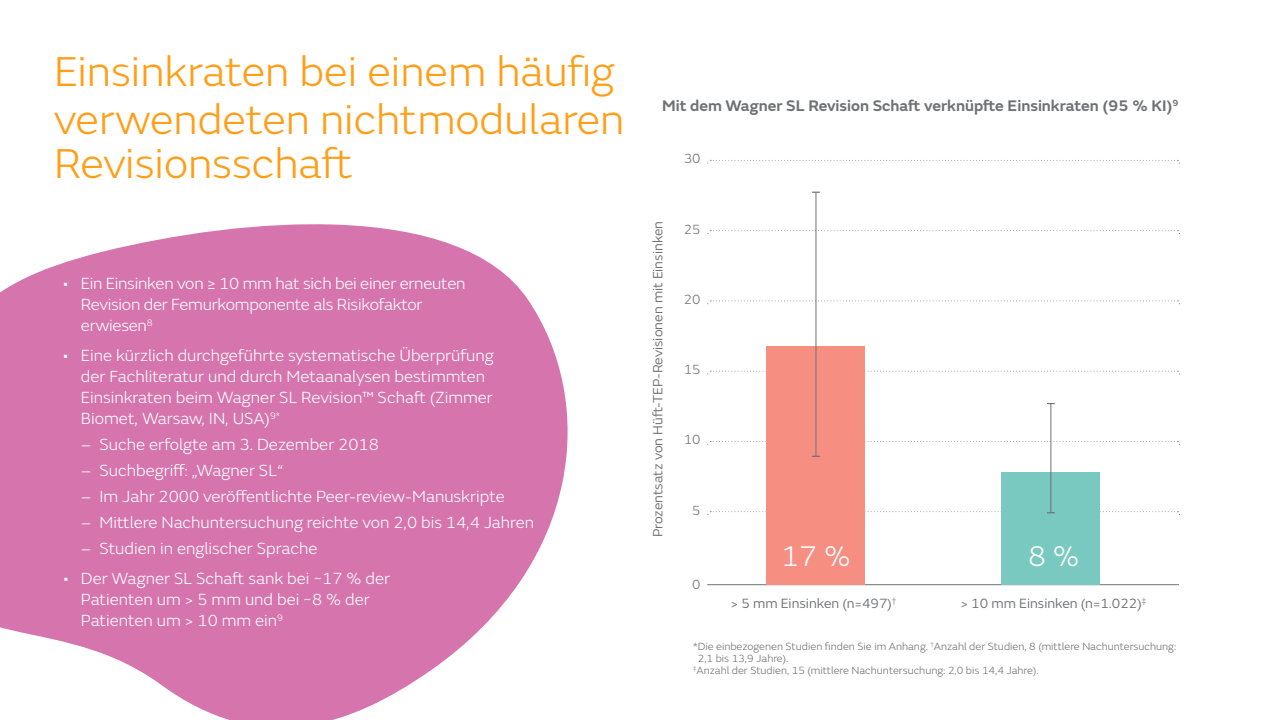
<style>
.page{position:relative;width:1280px;height:720px;background:#fff}
.page>*{position:absolute;margin:0;border:0;box-sizing:border-box;transform-origin:0 0}
.t1{font:300 43.5px/48px "SN Emeric";color:#ff9e17}
.t2{font:300 29.7px "SN Emeric";color:#fff}
.t3{font:300 16.8px/21px "SN Emeric";color:#fff}
.t4{font:600 16px "SN Emeric";color:#707175}
.t5{font:14px "SN Emeric";color:#707175}
.t6{font:300 13.8px "SN Emeric";color:#707175}
.t7{font:300 10.9px "SN Emeric";color:#707175}
</style>
<div class="page">
<svg style="left:0;top:224px;width:568px;height:496px;fill:#d674ad"></svg>
<svg style="left:707px;top:160px;width:473px;height:4px"></svg>
<svg style="left:707px;top:230px;width:473px;height:4px"></svg>
<svg style="left:707px;top:300px;width:473px;height:4px"></svg>
<svg style="left:707px;top:441px;width:473px;height:4px"></svg>
<svg style="left:707px;top:371px;width:473px;height:4px"></svg>
<hr style="left:707px;top:584px;width:472px;height:1px;background:#707175">
<div style="left:767px;top:346px;width:98px;height:238px;background:#f78e82"></div>
<div style="left:1002px;top:472px;width:98px;height:112px;background:#79c9c1"></div>
<hr style="left:815px;top:192px;width:1px;height:264px;background:#707175">
<hr style="left:1050px;top:404px;width:1px;height:109px;background:#707175">
<svg style="left:707px;top:511px;width:473px;height:4px"></svg>
<h1 class="t1" style="left:54px;top:47px;width:572px">Einsinkraten bei einem häufig verwendeten nichtmodularen</h1>
<h1 class="t1" style="left:54px;top:140px;width:300px">Revisionsschaft</h1>
<p class="t3" style="left:81px;top:273px;width:386px;text-indent:-18px">• Ein Einsinken von ≥ 10 mm hat sich bei einer erneuten<br>Revision der Femurkomponente als Risikofaktor erwiesen<sup>8</sup></p>
<p class="t3" style="left:81px;top:345px;width:414px;text-indent:-18px">• Eine kürzlich durchgeführte systematische Überprüfung der Fachliteratur und durch Metaanalysen bestimmten Einsinkraten beim Wagner SL Revision™ Schaft (Zimmer Biomet, Warsaw, IN, USA)<sup>9*</sup></p>
<p class="t3" style="left:81px;top:434px;width:299px">– Suche erfolgte am 3. Dezember 2018</p>
<p class="t3" style="left:81px;top:460px;width:204px">– Suchbegriff: „Wagner SL“</p>
<p class="t3" style="left:81px;top:486px;width:425px">– Im Jahr 2000 veröffentlichte Peer-review-Manuskripte</p>
<p class="t3" style="left:81px;top:512px;width:455px">– Mittlere Nachuntersuchung reichte von 2,0 bis 14,4 Jahren</p>
<p class="t3" style="left:81px;top:538px;width:238px">– Studien in englischer Sprache</p>
<p class="t3" style="left:81px;top:568px;width:311px;text-indent:-18px">• Der Wagner SL Schaft sank bei ~17 % der<br>Patienten um &gt; 5 mm und bei ~8 % der<br>Patienten um &gt; 10 mm ein<sup>9</sup></p>
<p class="t4" style="left:662px;top:95px;width:518px">Mit dem Wagner SL Revision Schaft verknüpfte Einsinkraten (95 % KI)<sup>9</sup></p>
<p class="t6" style="left:684px;top:150px;width:18px">30</p>
<p class="t5" style="left:649px;top:537px;width:318px;rotate:-90deg">Prozentsatz von Hüft-TEP-Revisionen mit Einsinken</p>
<p class="t6" style="left:684px;top:221px;width:18px">25</p>
<p class="t6" style="left:684px;top:291px;width:18px">20</p>
<p class="t6" style="left:684px;top:361px;width:18px">15</p>
<p class="t6" style="left:684px;top:432px;width:18px">10</p>
<p class="t6" style="left:692px;top:502px;width:10px">5</p>
<h2 class="t2" style="left:781px;top:538px;width:71px">17 %</h2>
<h2 class="t2" style="left:1028px;top:538px;width:53px">8 %</h2>
<p class="t5" style="left:731px;top:595px;width:167px">&gt; 5 mm Einsinken (n=497)<sup>†</sup></p>
<p class="t7" style="left:693px;top:640px;width:485px">*Die einbezogenen Studien finden Sie im Anhang. <sup>†</sup>Anzahl der Studien, 8 (mittlere Nachuntersuchung:</p>
<p class="t7" style="left:698px;top:652px;width:92px">2,1 bis 13,9 Jahre).</p>
<p class="t7" style="left:693px;top:664px;width:347px"><sup>‡</sup>Anzahl der Studien, 15 (mittlere Nachuntersuchung: 2,0 bis 14,4 Jahre).</p>
<p class="t6" style="left:692px;top:576px;width:10px">0</p>
<p class="t5" style="left:961px;top:595px;width:187px">&gt; 10 mm Einsinken (n=1.022)<sup>‡</sup></p>
</div>
